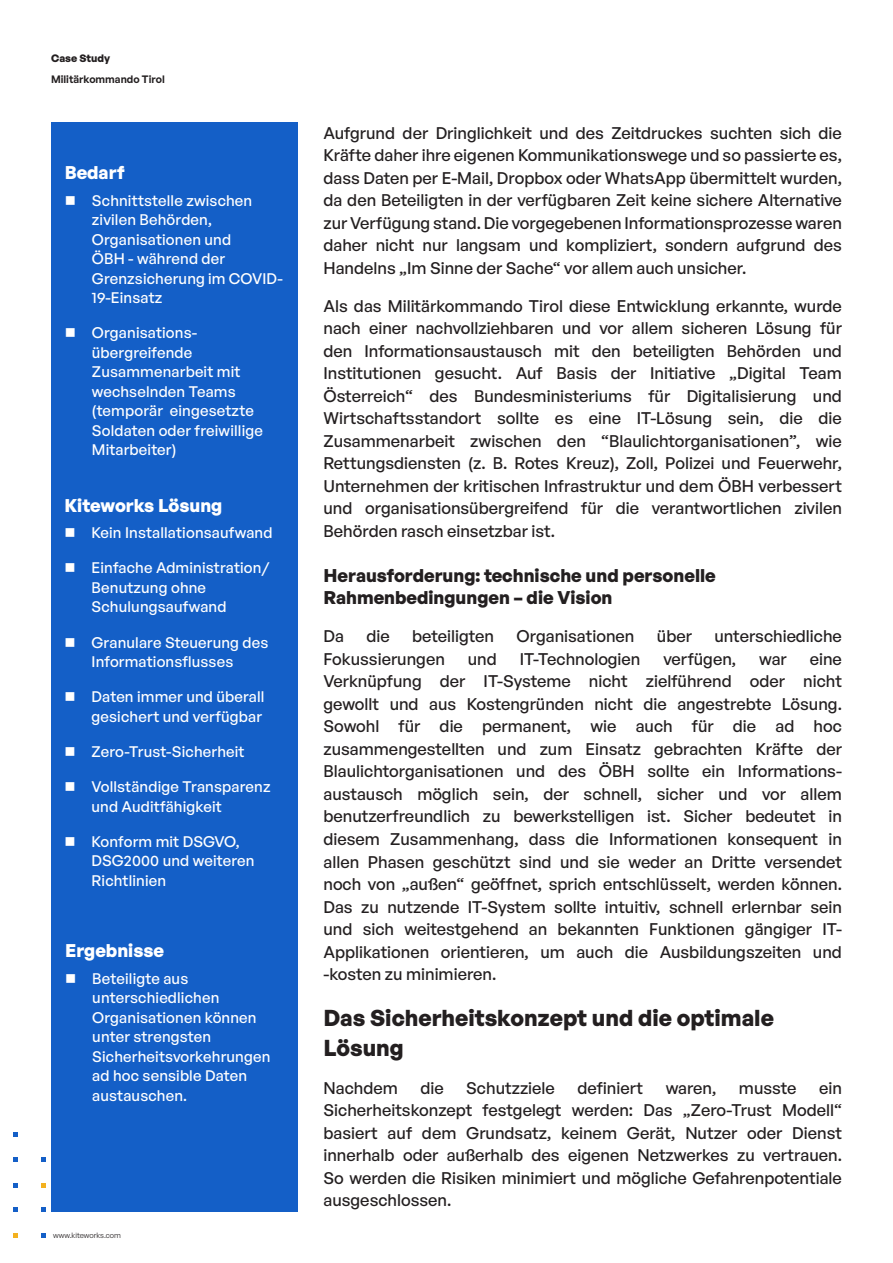
<style>
.page{position:relative;width:893px;height:1263px;background:#fff}
.page>*{position:absolute;margin:0;border:0;box-sizing:border-box;transform-origin:0 0}
.t1{font:700 22.5px/30px "General Sans";color:#231f20}
.t2{font:700 18px/22.5px "General Sans";color:#231f20}
.t3{font:700 18px "General Sans";color:#fff}
.t4{font:500 16.5px/22.5px "General Sans";color:#231f20;text-align:justify}
.t5{font:500 15px/19.5px "General Sans";letter-spacing:.01em;color:#fff}
.t6{font:600 10.5px "General Sans";color:#231f20}
.t7{font:700 10.5px "General Sans";color:#231f20}
.t8{font:7.5px "General Sans";color:#231f20}
</style>
<div class="page">
<svg style="left:13px;top:1132px;width:5px;height:5px"></svg>
<svg style="left:41px;top:1158px;width:5px;height:4px"></svg>
<svg style="left:13px;top:1158px;width:5px;height:4px"></svg>
<svg style="left:41px;top:1183px;width:5px;height:5px"></svg>
<svg style="left:13px;top:1183px;width:5px;height:5px"></svg>
<svg style="left:41px;top:1207px;width:5px;height:5px"></svg>
<svg style="left:13px;top:1207px;width:5px;height:5px"></svg>
<svg style="left:41px;top:1233px;width:5px;height:4px"></svg>
<svg style="left:13px;top:1233px;width:5px;height:4px"></svg>
<div style="left:51px;top:122px;width:246px;height:1090px;background:#145fc7"></div>
<p class="t7" style="left:51px;top:51px;width:61px">Case Study</p>
<p class="t6" style="left:51px;top:73px;width:115px">Militärkommando Tirol</p>
<p class="t3" style="left:65px;top:161px;width:61px">Bedarf</p>
<p class="t5" style="left:92px;top:190px;width:192px;text-indent:-27px">■ Schnittstelle zwischen zivilen Behörden,<br>Organisationen und<br>ÖBH - während der<br>Grenzsicherung im COVID-<br>19-Einsatz</p>
<p class="t5" style="left:92px;top:323px;width:173px;text-indent:-27px">■ Organisations&shy;übergreifende<br>Zusammenarbeit mit wechselnden Teams (temporär eingesetzte<br>Soldaten oder freiwillige<br>Mitarbeiter)</p>
<p class="t3" style="left:65px;top:494px;width:159px">Kiteworks Lösung</p>
<p class="t5" style="left:65px;top:523px;width:209px">■ Kein Installationsaufwand</p>
<p class="t5" style="left:92px;top:558px;width:179px;text-indent:-27px">■ Einfache Administration/<br>Benutzung ohne<br>Schulungsaufwand</p>
<p class="t5" style="left:65px;top:632px;width:205px;text-align:center">■ Granulare Steuerung des<br>Informationsflusses</p>
<p class="t5" style="left:65px;top:687px;width:202px;text-align:right">■ Daten immer und überall gesichert und verfügbar</p>
<p class="t5" style="left:65px;top:741px;width:182px">■ Zero-Trust-Sicherheit</p>
<p class="t5" style="left:92px;top:776px;width:180px;text-indent:-27px">■ Vollständige Transparenz und Auditfähigkeit</p>
<p class="t5" style="left:92px;top:831px;width:164px;text-indent:-27px">■ Konform mit DSGVO,<br>DSG2000 und weiteren<br>Richtlinien</p>
<p class="t3" style="left:65px;top:939px;width:100px">Ergebnisse</p>
<p class="t5" style="left:92px;top:968px;width:180px;text-indent:-27px">■ Beteiligte aus unterschiedlichen<br>Organisationen können unter strengsten<br>Sicherheitsvorkehrungen ad hoc sensible Daten austauschen.</p>
<p class="t8" style="left:53px;top:1230px;width:69px">www.kiteworks.com</p>
<p class="t4" style="left:323px;top:121px;width:520px">Aufgrund der Dringlichkeit und des Zeitdruckes suchten sich die Kräfte daher ihre eigenen Kommunikationswege und so passierte es, dass Daten per E-Mail, Dropbox oder WhatsApp übermittelt wurden, da den Beteiligten in der verfügbaren Zeit keine sichere Alternative zur Verfügung stand. Die vorgegebenen Informationsprozesse waren daher nicht nur langsam und kompliziert, sondern aufgrund des Handelns „Im Sinne der Sache“ vor allem auch unsicher.</p>
<p class="t4" style="left:323px;top:294px;width:520px">Als das Militärkommando Tirol diese Entwicklung erkannte, wurde nach einer nachvollziehbaren und vor allem sicheren Lösung für den Informationsaustausch mit den beteiligten Behörden und Institutionen gesucht. Auf Basis der Initiative „Digital Team Österreich“ des Bundesministeriums für Digitalisierung und Wirtschaftsstandort sollte es eine IT-Lösung sein, die die Zusammenarbeit zwischen den “Blaulichtorganisationen”, wie Rettungsdiensten (z. B. Rotes Kreuz), Zoll, Polizei und Feuerwehr, Unternehmen der kritischen Infrastruktur und dem ÖBH verbessert und organisationsübergreifend für die verantwortlichen zivilen Behörden rasch einsetzbar ist.</p>
<p class="t2" style="left:323px;top:564px;width:394px">Herausforderung: technische und personelle<br>Rahmenbedingungen – die Vision</p>
<p class="t4" style="left:323px;top:625px;width:22px">Da</p>
<p class="t4" style="left:366px;top:625px;width:25px">die</p>
<p class="t4" style="left:412px;top:625px;width:84px">beteiligten</p>
<p class="t4" style="left:517px;top:625px;width:119px">Organisationen</p>
<p class="t4" style="left:657px;top:625px;width:37px">über</p>
<p class="t4" style="left:714px;top:625px;width:129px">unterschiedliche</p>
<p class="t4" style="left:323px;top:647px;width:123px">Fokussierungen</p>
<p class="t4" style="left:468px;top:647px;width:31px">und</p>
<p class="t4" style="left:520px;top:647px;width:122px">IT-Technologien</p>
<p class="t4" style="left:663px;top:647px;width:74px">verfügen,</p>
<p class="t4" style="left:759px;top:647px;width:29px">war</p>
<p class="t4" style="left:323px;top:647px;width:520px;text-indent:486px">eine Verknüpfung der IT-Systeme nicht zielführend oder nicht gewollt und aus Kostengründen nicht die angestrebte Lösung.<br>Sowohl für die permanent, wie auch für die ad hoc zusammengestellten und zum Einsatz gebrachten Kräfte der Blaulichtorganisationen und des ÖBH sollte ein Informations&shy;austausch möglich sein, der schnell, sicher und vor allem benutzerfreundlich zu bewerkstelligen ist. Sicher bedeutet in diesem Zusammenhang, dass die Informationen konsequent in allen Phasen geschützt sind und sie weder an Dritte versendet noch von „außen“ geöffnet, sprich entschlüsselt, werden können.<br>Das zu nutzende IT-System sollte intuitiv, schnell erlernbar sein und sich weitestgehend an bekannten Funktionen gängiger IT-Applikationen orientieren, um auch die Ausbildungszeiten und -kosten zu minimieren.</p>
<p class="t1" style="left:323px;top:1002px;width:452px">Das Sicherheitskonzept und die optimale<br>Lösung</p>
<p class="t4" style="left:323px;top:1076px;width:76px">Nachdem</p>
<p class="t4" style="left:420px;top:1076px;width:25px">die</p>
<p class="t4" style="left:466px;top:1076px;width:90px">Schutzziele</p>
<p class="t4" style="left:577px;top:1076px;width:67px">definiert</p>
<p class="t4" style="left:666px;top:1076px;width:52px">waren,</p>
<p class="t4" style="left:739px;top:1076px;width:59px">musste</p>
<p class="t4" style="left:323px;top:1076px;width:520px;text-indent:496px">ein Sicherheitskonzept festgelegt werden: Das „Zero-Trust Modell“ basiert auf dem Grundsatz, keinem Gerät, Nutzer oder Dienst innerhalb oder außerhalb des eigenen Netzwerkes zu vertrauen.<br>So werden die Risiken minimiert und mögliche Gefahrenpotentiale ausgeschlossen.</p>
</div>
